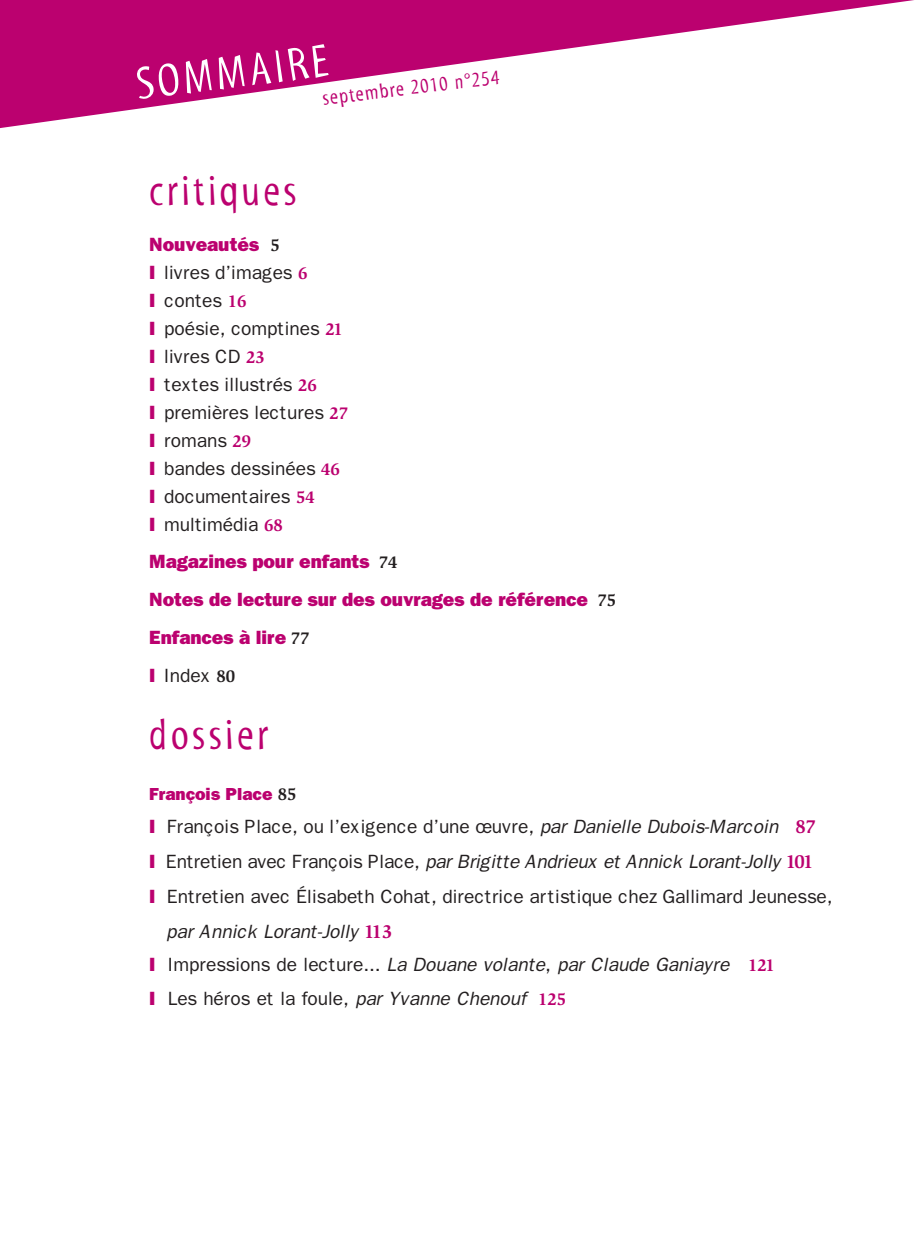
<style>
.page{position:relative;width:919px;height:1241px;background:#fff}
.page>*{position:absolute;margin:0;border:0;box-sizing:border-box;transform-origin:0 0}
.t1{font:46.9px "Myriad Tilt";color:#fff}
.t2{font:43.75px "Myriad Tilt";letter-spacing:.08em;color:#bb016f}
.t3{font:21px "Myriad Tilt";color:#bb016f}
.t4{font:19.25px/28px "Franklin Gothic";letter-spacing:-.005em;color:#231f20}
.t5{font:italic 19.25px/33.2px "Franklin Gothic";letter-spacing:-.005em;color:#231f20}
.t6{font:800 19.25px/38px "Franklin Gothic";letter-spacing:-.005em;color:#bb016f}
.t7{font:800 17.5px "Franklin Gothic";color:#bb016f}
.s1{font-weight:800;color:#bb016f}
.s2{font-family:"Slimbach";font-weight:700;font-size:17.5px}
.s3{font-family:"Slimbach";font-weight:700;font-size:17.5px;color:#bb016f}
.s4{font-family:"Slimbach";font-weight:700;font-size:17.5px;color:#231f20}
.s5{font-weight:400;color:#231f20}
.s6{font-family:"Slimbach";font-weight:700;color:#231f20}
.s7{font-style:italic}
.s8{font-family:"Slimbach";font-weight:700;color:#bb016f}
.s9{font-weight:800;font-style:normal;color:#bb016f}
.s10{font-style:normal}
.s11{font-family:"Slimbach";font-weight:700;font-style:normal;color:#bb016f}
.s12{font-family:"Slimbach";font-weight:700;font-style:normal;font-size:17.5px;color:#bb016f}
</style>
<div class="page">
<svg style="left:0;top:0;width:914px;height:128px"></svg>
<h1 class="t1" style="left:134px;top:67px;width:194px;rotate:-7deg">SOMMAIRE</h1>
<p class="t3" style="left:322px;top:91px;width:179px;rotate:-7deg">septembre 2010 n°254</p>
<h2 class="t2" style="left:149px;top:175px;width:149px">critiques</h2>
<p class="t4" style="left:149px;top:230px;width:200px"><span class="s1">Nouveautés</span> <span class="s2">5<br></span><span class="s1">I</span> livres d’images <span class="s3">6<br></span><span class="s1">I</span> contes <span class="s3">16<br></span><span class="s1">I</span> poésie, comptines <span class="s3">21<br></span><span class="s1">I</span> livres CD <span class="s3">23<br></span><span class="s1">I</span> textes illustrés <span class="s3">26<br></span><span class="s1">I</span> premières lectures <span class="s3">27<br></span><span class="s1">I</span> romans <span class="s3">29<br></span><span class="s1">I</span> bandes dessinées <span class="s3">46<br></span><span class="s1">I</span> documentaires <span class="s3">54<br></span><span class="s1">I</span> multimédia <span class="s3">68</span></p>
<p class="t6" style="left:149px;top:543px;width:468px">Magazines pour enfants <span class="s4">74<br></span>Notes de lecture sur des ouvrages de référence <span class="s4">75<br></span>Enfances à lire <span class="s4">77<br></span>I <span class="s5">Index</span> <span class="s4">80</span></p>
<h2 class="t2" style="left:149px;top:718px;width:120px">dossier</h2>
<p class="t7" style="left:149px;top:784px;width:149px">François Place <span class="s6">85</span></p>
<p class="t4" style="left:149px;top:813px;width:668px"><span class="s1">I</span> François Place, ou l’exigence d’une œuvre, <span class="s7">par Danielle Dubois-Marcoin</span> <span class="s8">87</span></p>
<p class="t5" style="left:149px;top:845px;width:665px"><span class="s9">I</span> <span class="s10">Entretien avec François Place,</span> par Brigitte Andrieux et Annick Lorant-Jolly <span class="s11">101</span></p>
<p class="t4" style="left:149px;top:883px;width:685px"><span class="s1">I</span> Entretien avec Élisabeth Cohat, directrice artistique chez Gallimard Jeunesse,</p>
<p class="t5" style="left:166px;top:915px;width:228px">par Annick Lorant-Jolly <span class="s11">113</span></p>
<p class="t5" style="left:149px;top:948px;width:627px"><span class="s9">I</span> <span class="s10">Impressions de lecture...</span> La Douane volante<span class="s10">,</span> par Claude Ganiayre <span class="s12">121<br></span><span class="s9">I</span> <span class="s10">Les héros et la foule,</span> par Yvanne Chenouf <span class="s12">125</span></p>
</div>
